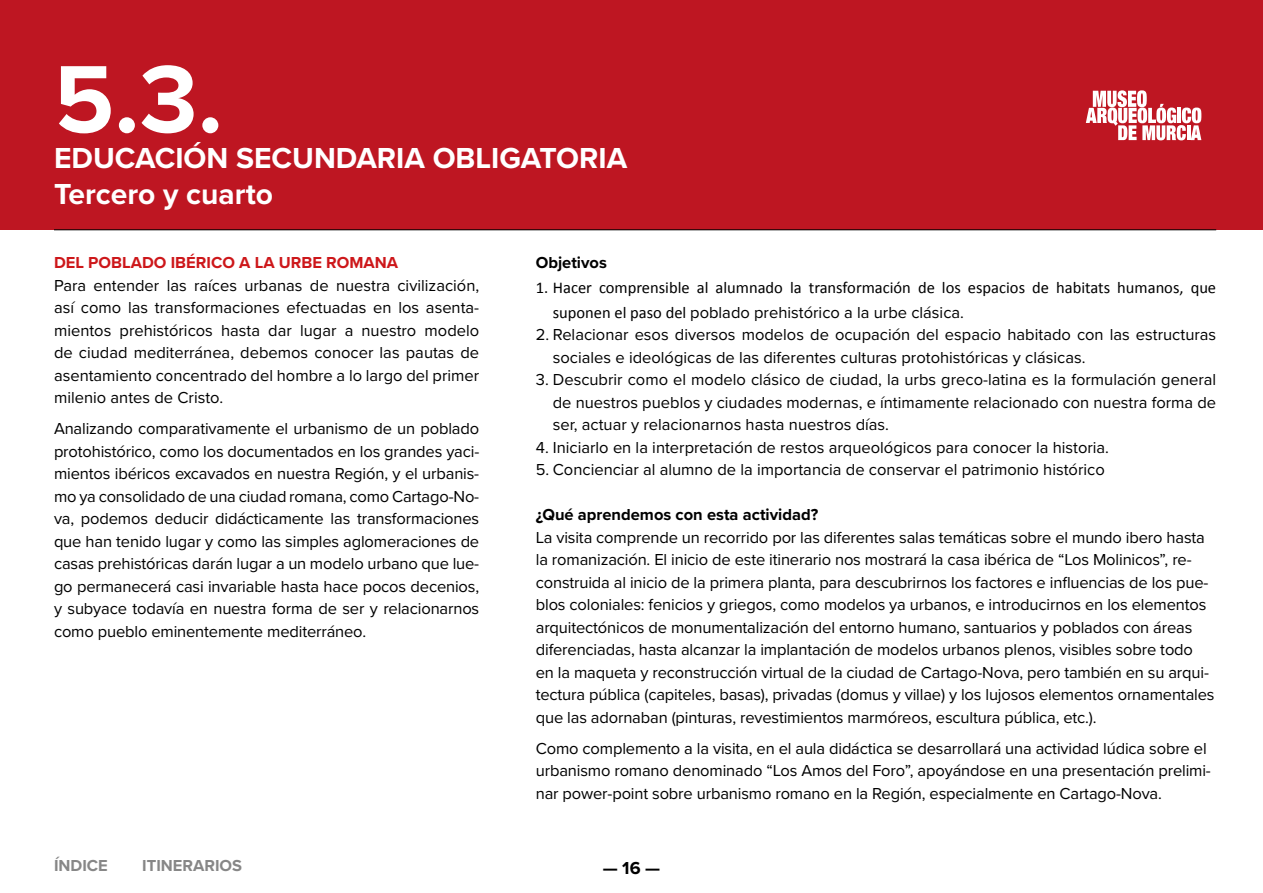
<style>
.page{position:relative;width:1263px;height:893px;background:#fff}
.page>*{position:absolute;margin:0;border:0;box-sizing:border-box;transform-origin:0 0}
.t1{font:700 99px "Proxima Nova";color:#fff}
.t2{font:700 30px/36px "Proxima Nova";color:#fff}
.t3{font:700 18px "Proxima Nova";color:#000}
.t4{font:16.5px/22.5px "Proxima Nova";letter-spacing:-.01em;color:#000;text-align:justify}
.t5{font:16.5px "Calibri";color:#000}
.t6{font:700 16.5px "Proxima Nova";color:#000}
.t7{font:700 16.5px "Proxima Nova";color:#cd171a}
.t8{font:700 16.5px "Proxima Nova";color:#878787}
.s1{font-family:"Calibri"}
</style>
<div class="page">
<div style="left:0;top:0;width:1263px;height:230px;background:#be1622"></div>
<svg style="left:1086px;top:90px;width:115px;height:50px"></svg>
<hr style="left:54px;top:230px;width:1162px;height:1px;background:#000">
<h1 class="t1" style="left:54px;top:25px;width:170px">5.3.</h1>
<h2 class="t2" style="left:54px;top:140px;width:575px">EDUCACIÓN SECUNDARIA OBLIGATORIA<br>Tercero y cuarto</h2>
<p class="t7" style="left:54px;top:250px;width:346px">DEL POBLADO IBÉRICO A LA URBE ROMANA</p>
<p class="t4" style="left:54px;top:273px;width:427px">Para entender las raíces urbanas de nuestra civilización, así como las transformaciones efectuadas en los asenta&shy;mientos prehistóricos hasta dar lugar a nuestro modelo de ciudad mediterránea, debemos conocer las pautas de asentamiento concentrado del hombre a lo largo del primer milenio antes de Cristo.</p>
<p class="t4" style="left:54px;top:417px;width:427px">Analizando comparativamente el urbanismo de un poblado protohistórico, como los documentados en los grandes yaci&shy;mientos ibéricos excavados en nuestra Región, y el urbanis&shy;mo ya consolidado de una ciudad romana, como Cartago-No&shy;va, podemos deducir didácticamente las transformaciones que han tenido lugar y como las simples aglomeraciones de casas prehistóricas darán lugar a un modelo urbano que lue&shy;go permanecerá casi invariable hasta hace pocos decenios, y subyace todavía en nuestra forma de ser y relacionarnos como pueblo eminentemente mediterráneo.</p>
<p class="t8" style="left:54px;top:854px;width:55px">ÍNDICE</p>
<p class="t8" style="left:142px;top:854px;width:101px">ITINERARIOS</p>
<p class="t6" style="left:536px;top:250px;width:73px">Objetivos</p>
<p class="t5" style="left:536px;top:276px;width:682px">1. Hacer comprensible al alumnado la transformación de los espacios de habitats humanos, que</p>
<p class="t4" style="left:553px;top:300px;width:413px"><span class="s1">suponen el paso del</span> poblado prehistórico a la urbe clásica.</p>
<p class="t4" style="left:553px;top:323px;width:665px;text-indent:-17px">2. Relacionar esos diversos modelos de ocupación del espacio habitado con las estructuras sociales e ideológicas de las diferentes culturas protohistóricas y clásicas.</p>
<p class="t4" style="left:553px;top:368px;width:665px;text-indent:-17px">3. Descubrir como el modelo clásico de ciudad, la urbs greco-latina es la formulación general de nuestros pueblos y ciudades modernas, e íntimamente relacionado con nuestra forma de ser, actuar y relacionarnos hasta nuestros días.</p>
<p class="t4" style="left:536px;top:435px;width:575px">4. Iniciarlo en la interpretación de restos arqueológicos para conocer la historia.</p>
<p class="t4" style="left:536px;top:458px;width:570px">5. Concienciar al alumno de la importancia de conservar el patrimonio histórico</p>
<p class="t6" style="left:536px;top:502px;width:284px">¿Qué aprendemos con esta actividad?</p>
<p class="t4" style="left:536px;top:525px;width:680px;text-align:left">La visita comprende un recorrido por las diferentes salas temáticas sobre el mundo ibero hasta la romanización. El inicio de este itinerario nos mostrará la casa ibérica de “Los Molinicos”, re&shy;construida al inicio de la primera planta, para descubrirnos los factores e influencias de los pue&shy;blos coloniales: fenicios y griegos, como modelos ya urbanos, e introducirnos en los elementos arquitectónicos de monumentalización del entorno humano, santuarios y poblados con áreas diferenciadas, hasta alcanzar la implantación de modelos urbanos plenos, visibles sobre todo en la maqueta y reconstrucción virtual de la ciudad de Cartago-Nova, pero también en su arqui&shy;tectura pública (capiteles, basas), privadas (domus y villae) y los lujosos elementos ornamentales que las adornaban (pinturas, revestimientos marmóreos, escultura pública, etc.).</p>
<p class="t4" style="left:536px;top:736px;width:677px;text-align:left">Como complemento a la visita, en el aula didáctica se desarrollará una actividad lúdica sobre el urbanismo romano denominado “Los Amos del Foro”, apoyándose en una presentación prelimi&shy;nar power-point sobre urbanismo romano en la Región, especialmente en Cartago-Nova.</p>
<p class="t3" style="left:603px;top:855px;width:59px">— 16 —</p>
</div>
